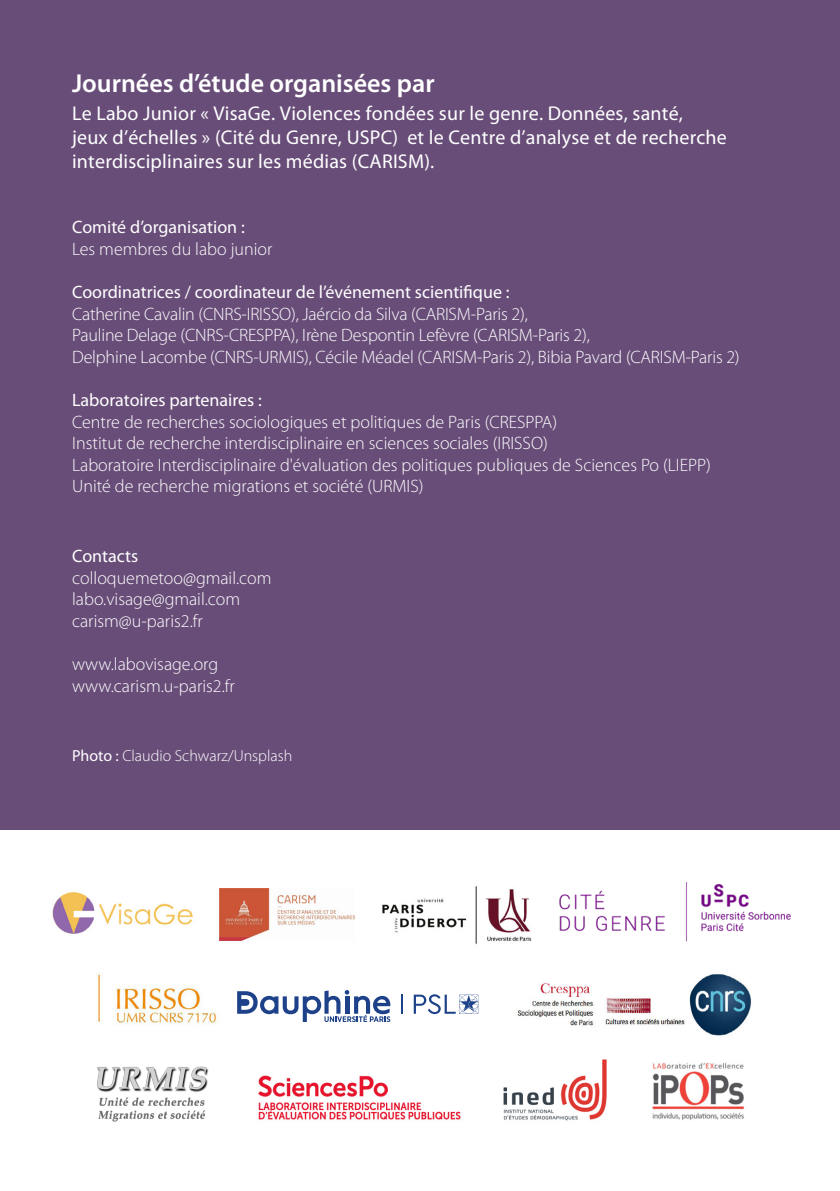
<style>
.page{position:relative;width:840px;height:1191px;background:#fff}
.page>*{position:absolute;margin:0;border:0;box-sizing:border-box;transform-origin:0 0}
.t1{font:600 26px "Myriad Pro";color:#fff}
.t2{font:20px/24px "Myriad Pro";letter-spacing:.01em;color:#fff}
.t3{font:300 18px/21.6px "Myriad Pro";color:#fff}
.t4{font:18px "Myriad Pro";color:#fff}
.t5{font:300 16px "Myriad Pro";color:#fff}
.s1{font-weight:400}
</style>
<div class="page">
<div style="left:0;top:0;width:839px;height:830px;background:#684d78"></div>
<img style="left:52px;top:892px;width:141px;height:42px">
<img style="left:219px;top:888px;width:135px;height:52px">
<img style="left:96px;top:972px;width:121px;height:53px">
<svg style="left:401px;top:994px;width:1px;height:19px"></svg>
<svg style="left:237px;top:990px;width:153px;height:32px"></svg>
<svg style="left:413px;top:994px;width:65px;height:20px"></svg>
<img style="left:97px;top:1066px;width:112px;height:56px">
<img style="left:559px;top:882px;width:231px;height:59px">
<img style="left:517px;top:974px;width:235px;height:62px">
<img style="left:258px;top:1075px;width:203px;height:45px">
<img style="left:382px;top:886px;width:150px;height:58px">
<img style="left:503px;top:1059px;width:104px;height:62px">
<img style="left:652px;top:1062px;width:93px;height:58px">
<h1 class="t1" style="left:72px;top:68px;width:364px">Journées d’étude organisées par</h1>
<p class="t2" style="left:72px;top:101px;width:656px">Le Labo Junior « VisaGe. Violences fondées sur le genre. Données, santé,<br>jeux d’échelles » (Cité du Genre, USPC) et le Centre d’analyse et de recherche interdisciplinaires sur les médias (CARISM).</p>
<p class="t4" style="left:72px;top:217px;width:174px">Comité d’organisation :</p>
<p class="t3" style="left:72px;top:238px;width:202px">Les membres du labo junior</p>
<p class="t4" style="left:72px;top:282px;width:439px">Coordinatrices / coordinateur de l’événement scientifique :</p>
<p class="t3" style="left:72px;top:303px;width:668px">Catherine Cavalin (CNRS-IRISSO), Jaércio da Silva (CARISM-Paris 2),<br>Pauline Delage (CNRS-CRESPPA), Irène Despontin Lefèvre (CARISM-Paris 2),<br>Delphine Lacombe (CNRS-URMIS), Cécile Méadel (CARISM-Paris 2), Bibia Pavard (CARISM-Paris 2)</p>
<p class="t4" style="left:72px;top:390px;width:191px">Laboratoires partenaires :</p>
<p class="t3" style="left:72px;top:411px;width:640px">Centre de recherches sociologiques et politiques de Paris (CRESPPA)<br>Institut de recherche interdisciplinaire en sciences sociales (IRISSO)<br>Laboratoire Interdisciplinaire d'évaluation des politiques publiques de Sciences Po (LIEPP)<br>Unité de recherche migrations et société (URMIS)</p>
<p class="t4" style="left:72px;top:546px;width:68px">Contacts</p>
<p class="t3" style="left:72px;top:567px;width:201px">colloquemetoo@gmail.com labo.visage@gmail.com carism@u-paris2.fr</p>
<p class="t3" style="left:72px;top:653px;width:164px">www.labovisage.org www.carism.u-paris2.fr</p>
<p class="t5" style="left:72px;top:746px;width:222px"><span class="s1">Photo :</span> Claudio Schwarz/Unsplash</p>
</div>
